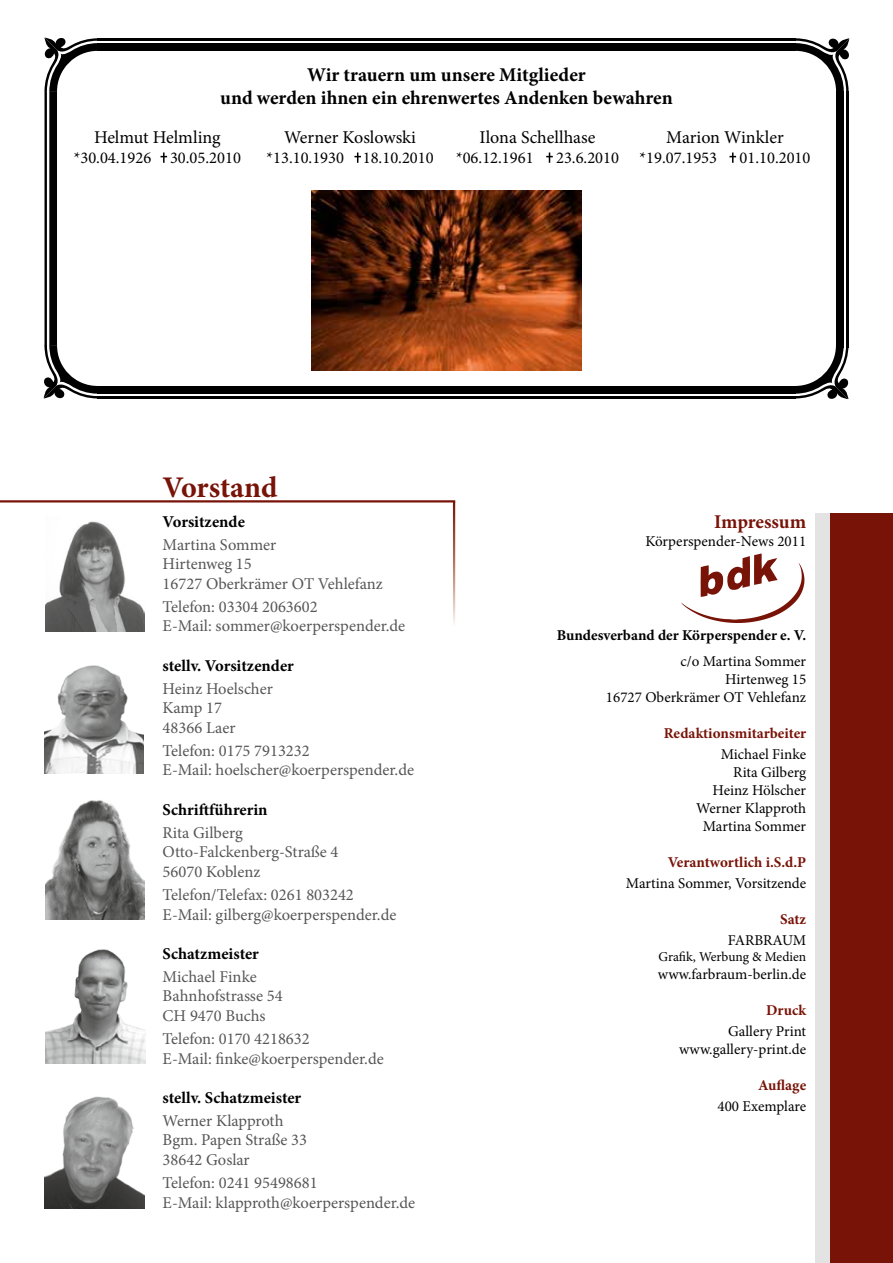
<style>
.page{position:relative;width:893px;height:1263px;background:#fff}
.page>*{position:absolute;margin:0;border:0;box-sizing:border-box;transform-origin:0 0}
.t1{font:700 30px "Minion Pro";letter-spacing:-.005em;color:#781308}
.t2{font:700 19.5px/23.4px "Minion Pro";color:#000;text-align:center}
.t3{font:700 19.5px "Minion Pro";letter-spacing:-.005em;color:#781308}
.t4{font:18px "Minion Pro";color:#000}
.t5{font:16.5px/19.8px "Minion Pro";color:#565656}
.t6{font:16.5px "Minion Pro";color:#000}
.t7{font:700 16.5px "Minion Pro";color:#000}
.t8{font:15px/18px "Minion Pro";color:#000;text-align:right}
.t9{font:700 15px "Minion Pro";color:#781308}
.t10{font:700 15px "Minion Pro";color:#000}
.t11{font:13.5px "Minion Pro";color:#000}
</style>
<div class="page">
<img style="left:311px;top:190px;width:270px;height:180px">
<img style="left:46px;top:521px;width:98px;height:110px">
<img style="left:45px;top:665px;width:99px;height:108px">
<img style="left:46px;top:949px;width:99px;height:114px">
<img style="left:45px;top:1096px;width:99px;height:112px">
<img style="left:46px;top:800px;width:99px;height:119px">
<div style="left:816px;top:513px;width:77px;height:750px;background:#e3e3e3"></div>
<svg style="left:681px;top:553px;width:123px;height:70px"></svg>
<div style="left:831px;top:513px;width:62px;height:750px;background:#781308"></div>
<svg style="left:161px;top:152px;width:6px;height:11px"></svg>
<svg style="left:354px;top:152px;width:7px;height:11px"></svg>
<svg style="left:546px;top:152px;width:7px;height:11px"></svg>
<svg style="left:729px;top:152px;width:7px;height:11px"></svg>
<hr style="left:0;top:500px;width:455px;height:2px;background:#781308">
<svg style="left:43px;top:37px;width:55px;height:362px"></svg>
<div style="left:49px;top:91px;width:8px;height:255px;background:#000"></div>
<hr style="left:846px;top:91px;width:2px;height:257px;background:#000">
<div style="left:836px;top:91px;width:8px;height:257px;background:#000"></div>
<svg style="left:796px;top:38px;width:54px;height:54px"></svg>
<hr style="left:98px;top:38px;width:698px;height:3px;background:#000">
<div style="left:98px;top:43px;width:698px;height:8px;background:#000"></div>
<svg style="left:795px;top:345px;width:54px;height:54px"></svg>
<hr style="left:97px;top:396px;width:698px;height:2px;background:#000">
<div style="left:97px;top:386px;width:698px;height:8px;background:#000"></div>
<p class="t2" style="left:220px;top:63px;width:454px">Wir trauern um unsere Mitglieder<br>und werden ihnen ein ehrenwertes Andenken bewahren</p>
<p class="t4" style="left:94px;top:125px;width:128px">Helmut Helmling</p>
<p class="t6" style="left:74px;top:147px;width:169px">*30.04.1926 30.05.2010</p>
<p class="t4" style="left:284px;top:125px;width:133px">Werner Koslowski</p>
<p class="t6" style="left:266px;top:147px;width:169px">*13.10.1930 18.10.2010</p>
<p class="t4" style="left:480px;top:125px;width:117px">Ilona Schellhase</p>
<p class="t6" style="left:456px;top:147px;width:79px">*06.12.1961</p>
<p class="t6" style="left:556px;top:147px;width:64px">23.6.2010</p>
<p class="t4" style="left:666px;top:125px;width:119px">Marion Winkler</p>
<p class="t6" style="left:640px;top:147px;width:79px">*19.07.1953</p>
<p class="t6" style="left:740px;top:147px;width:72px">01.10.2010</p>
<h1 class="t1" style="left:163px;top:466px;width:116px">Vorstand</h1>
<p class="t7" style="left:163px;top:510px;width:84px">Vorsitzende</p>
<p class="t5" style="left:163px;top:534px;width:222px">Martina Sommer<br>Hirtenweg 15<br>16727 Oberkrämer OT Vehlefanz</p>
<p class="t5" style="left:163px;top:596px;width:244px">Telefon: 03304 2063602<br>E-Mail: sommer@koerperspender.de</p>
<p class="t7" style="left:163px;top:654px;width:133px">stellv. Vorsitzender</p>
<p class="t5" style="left:163px;top:678px;width:112px">Heinz Hoelscher<br>Kamp 17<br>48366 Laer</p>
<p class="t5" style="left:163px;top:740px;width:253px">Telefon: 0175 7913232<br>E-Mail: hoelscher@koerperspender.de</p>
<p class="t7" style="left:163px;top:798px;width:106px">Schriftführerin</p>
<p class="t5" style="left:163px;top:822px;width:177px">Rita Gilberg<br>Otto-Falckenberg-Straße 4<br>56070 Koblenz</p>
<p class="t5" style="left:163px;top:885px;width:235px">Telefon/Telefax: 0261 803242<br>E-Mail: gilberg@koerperspender.de</p>
<p class="t7" style="left:163px;top:942px;width:98px">Schatzmeister</p>
<p class="t5" style="left:163px;top:966px;width:122px">Michael Finke<br>Bahnhofstrasse 54<br>CH 9470 Buchs</p>
<p class="t5" style="left:163px;top:1029px;width:223px">Telefon: 0170 4218632<br>E-Mail: finke@koerperspender.de</p>
<p class="t7" style="left:163px;top:1086px;width:140px">stellv. Schatzmeister</p>
<p class="t5" style="left:163px;top:1110px;width:146px">Werner Klapproth<br>Bgm. Papen Straße 33<br>38642 Goslar</p>
<p class="t5" style="left:163px;top:1173px;width:254px">Telefon: 0241 95498681<br>E-Mail: klapproth@koerperspender.de</p>
<p class="t3" style="left:714px;top:508px;width:94px">Impressum</p>
<p class="t8" style="left:645px;top:532px;width:162px">Körperspender-News 2011</p>
<p class="t10" style="left:557px;top:625px;width:251px">Bundesverband der Körperspender e. V.</p>
<p class="t8" style="left:606px;top:652px;width:202px">c/o Martina Sommer<br>Hirtenweg 15<br>16727 Oberkrämer OT Vehlefanz</p>
<p class="t9" style="left:664px;top:722px;width:144px">Redaktionsmitarbeiter</p>
<p class="t8" style="left:696px;top:745px;width:111px">Michael Finke<br>Rita Gilberg<br>Heinz Hölscher<br>Werner Klapproth<br>Martina Sommer</p>
<p class="t9" style="left:668px;top:851px;width:140px">Verantwortlich i.S.d.P</p>
<p class="t8" style="left:626px;top:874px;width:182px">Martina Sommer, Vorsitzende</p>
<p class="t9" style="left:780px;top:908px;width:28px">Satz</p>
<p class="t8" style="left:728px;top:931px;width:80px">FARBRAUM</p>
<p class="t11" style="left:659px;top:947px;width:149px">Grafik, Werbung &amp; Medien</p>
<p class="t8" style="left:658px;top:965px;width:150px">www.farbraum-berlin.de</p>
<p class="t9" style="left:766px;top:999px;width:42px">Druck</p>
<p class="t8" style="left:679px;top:1022px;width:129px">Gallery Print www.gallery-print.de</p>
<p class="t9" style="left:758px;top:1074px;width:50px">Auflage</p>
<p class="t8" style="left:717px;top:1097px;width:90px">400 Exemplare</p>
</div>
